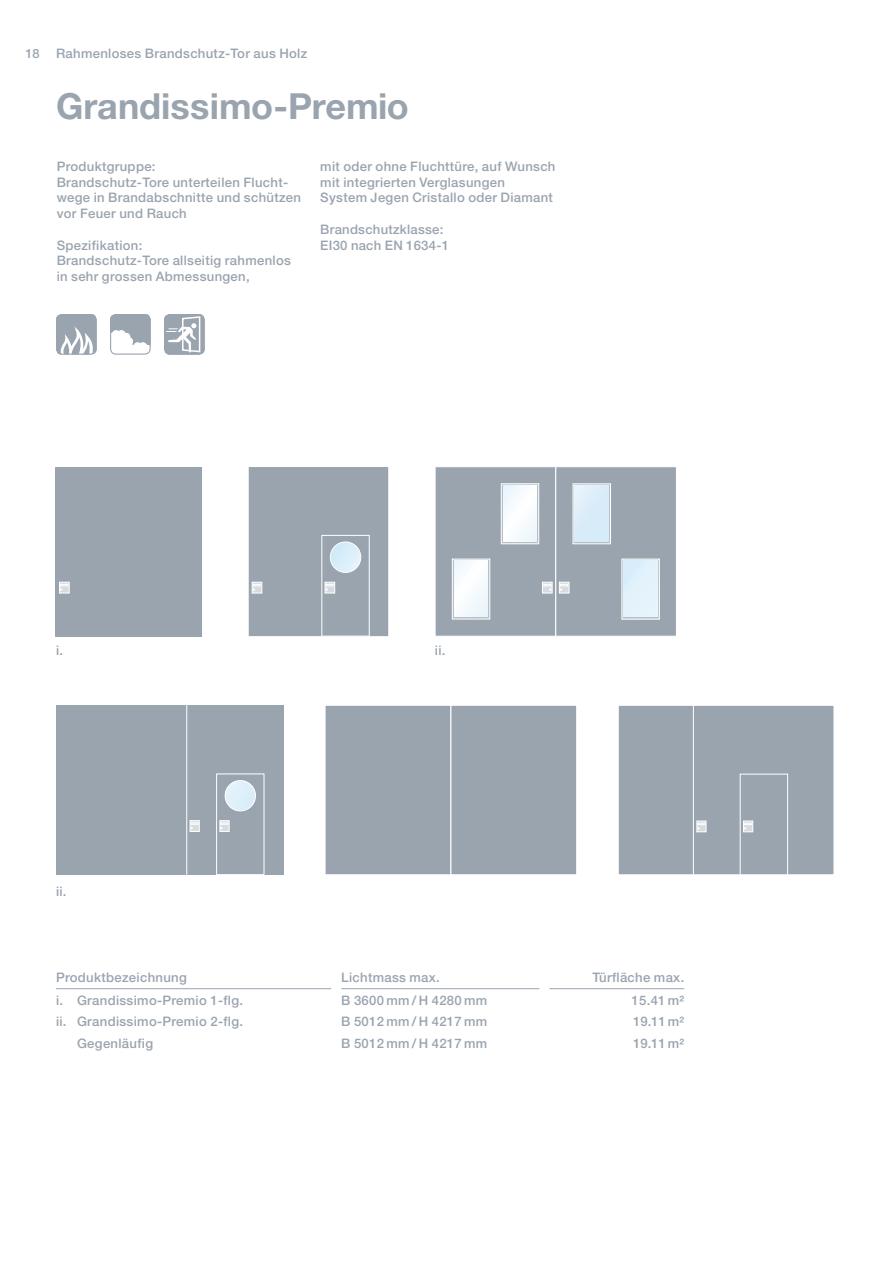
<style>
.page{position:relative;width:893px;height:1263px;background:#fff}
.page>*{position:absolute;margin:0;border:0;box-sizing:border-box;transform-origin:0 0}
.Body_text{font:700 36px "Helvetica Neue LT Pro";color:#9aa4af}
.Body_text-2{font:500 13.2px/15.8px "Helvetica Neue LT Pro";letter-spacing:.025em;color:#9aa4af}
.Body_text-3{font:500 12.75px "Helvetica Neue LT Pro";color:#9aa4af}
</style>
<div class="page">
<div style="left:56px;top:467px;width:146px;height:169px;background:#9aa4af"></div>
<svg style="left:59px;top:582px;width:10px;height:11px"></svg>
<svg style="left:60px;top:583px;width:9px;height:10px"></svg>
<div style="left:618px;top:705px;width:216px;height:170px;background:#9aa4af;border:1px solid #fff"></div>
<svg style="left:697px;top:821px;width:9px;height:11px"></svg>
<svg style="left:698px;top:822px;width:8px;height:10px"></svg>
<hr style="left:693px;top:705px;width:1px;height:169px;background:#fff">
<svg style="left:740px;top:774px;width:48px;height:101px"></svg>
<hr style="left:787px;top:774px;width:1px;height:100px;background:#fff">
<div style="left:56px;top:705px;width:228px;height:169px;background:#9aa4af"></div>
<div style="left:216px;top:774px;width:48px;height:101px;background:#9aa4af;border:1px solid #fff"></div>
<div style="left:190px;top:820px;width:9px;height:11px;background:#f3f4f5"></div>
<svg style="left:191px;top:821px;width:8px;height:10px"></svg>
<svg style="left:220px;top:820px;width:9px;height:11px"></svg>
<svg style="left:221px;top:821px;width:8px;height:10px"></svg>
<div style="left:225px;top:780px;width:30px;height:31px;background:#dff0fb;border-radius:15px"></div>
<div style="left:225px;top:780px;width:31px;height:31px;border:1px solid #fff;border-radius:50%"></div>
<hr style="left:186px;top:705px;width:1px;height:170px;background:#fff">
<div style="left:248px;top:466px;width:141px;height:170px;background:#9aa4af;border:1px solid #fff"></div>
<div style="left:322px;top:535px;width:47px;height:101px;background:#9aa4af"></div>
<svg style="left:330px;top:542px;width:31px;height:30px"></svg>
<div style="left:330px;top:542px;width:31px;height:31px;border:1px solid #fff;border-radius:50%"></div>
<svg style="left:252px;top:582px;width:10px;height:11px"></svg>
<svg style="left:253px;top:583px;width:9px;height:10px"></svg>
<div style="left:325px;top:582px;width:10px;height:11px;background:#f3f4f5"></div>
<svg style="left:326px;top:583px;width:8px;height:10px"></svg>
<div style="left:435px;top:466px;width:121px;height:170px;background:#9aa4af;border:1px solid #fff"></div>
<div style="left:542px;top:582px;width:10px;height:11px;background:#fbfbfc;border:1px solid #fff"></div>
<svg style="left:543px;top:583px;width:9px;height:10px"></svg>
<div style="left:556px;top:466px;width:121px;height:170px;background:#9aa4af;border:1px solid #fff"></div>
<div style="left:501px;top:484px;width:38px;height:60px;border:1px solid #fff"></div>
<div style="left:503px;top:486px;width:34px;height:56px;background:#f9fcfe"></div>
<svg style="left:452px;top:559px;width:38px;height:60px"></svg>
<div style="left:454px;top:561px;width:34px;height:56px;background:#f7fbfe"></div>
<div style="left:622px;top:559px;width:37px;height:60px;border:1px solid #fff"></div>
<div style="left:624px;top:561px;width:33px;height:56px;background:#e3f2fb"></div>
<div style="left:573px;top:484px;width:38px;height:60px;background:#d8ecf9;border:1px solid #fff"></div>
<div style="left:559px;top:582px;width:10px;height:11px;background:#f7f7f8"></div>
<svg style="left:560px;top:583px;width:9px;height:10px"></svg>
<div style="left:325px;top:705px;width:126px;height:170px;background:#9aa4af;border:1px solid #fff"></div>
<div style="left:451px;top:705px;width:126px;height:170px;background:#9aa4af;border:1px solid #fff"></div>
<hr style="left:56px;top:988px;width:275px;height:1px;background:#9aa4af">
<hr style="left:341px;top:988px;width:199px;height:1px;background:#9aa4af">
<hr style="left:549px;top:988px;width:135px;height:1px;background:#9aa4af">
<div style="left:56px;top:314px;width:41px;height:41px;background:#9aa4af;border-radius:6px"></div>
<svg style="left:61px;top:327px;width:32px;height:26px"></svg>
<div style="left:56px;top:314px;width:41px;height:41px;border:1px solid #9aa4af;border-radius:5px"></div>
<svg style="left:110px;top:315px;width:40px;height:38px"></svg>
<div style="left:110px;top:314px;width:41px;height:41px;border:1px solid #9aa4af;border-radius:5px"></div>
<div style="left:164px;top:314px;width:41px;height:41px;background:#9aa4af;border-radius:6px"></div>
<svg style="left:166px;top:316px;width:35px;height:37px"></svg>
<div style="left:164px;top:314px;width:41px;height:41px;border:1px solid #9aa4af;border-radius:5px"></div>
<p class="Body_text-3" style="left:26px;top:46px;width:15px">18</p>
<p class="Body_text-2" style="left:56px;top:45px;width:253px">Rahmenloses Brandschutz-Tor aus Holz</p>
<p class="Body_text" style="left:56px;top:84px;width:354px">Grandissimo-Premio</p>
<p class="Body_text-2" style="left:57px;top:158px;width:100px">Produktgruppe:</p>
<p class="Body_text-2" style="left:57px;top:174px;width:246px">Brandschutz-Tore unterteilen Flucht&shy;wege in Brandabschnitte und schützen vor Feuer und Rauch</p>
<p class="Body_text-2" style="left:57px;top:237px;width:87px">Spezifikation:</p>
<p class="Body_text-2" style="left:57px;top:253px;width:236px">Brandschutz-Tore allseitig rahmenlos in sehr grossen Abmessungen,</p>
<p class="Body_text-2" style="left:320px;top:158px;width:237px">mit oder ohne Fluchttüre, auf Wunsch mit integrierten Verglasungen<br>System Jegen Cristallo oder Diamant</p>
<p class="Body_text-2" style="left:320px;top:221px;width:125px">Brandschutzklasse:</p>
<p class="Body_text-2" style="left:320px;top:237px;width:130px">EI30 nach EN 1634-1</p>
<p class="Body_text-2" style="left:56px;top:643px;width:9px">i.</p>
<p class="Body_text-2" style="left:56px;top:883px;width:12px">ii.</p>
<p class="Body_text-2" style="left:435px;top:643px;width:12px">ii.</p>
<p class="Body_text-2" style="left:56px;top:969px;width:132px">Produktbezeichnung</p>
<p class="Body_text-2" style="left:341px;top:969px;width:100px">Lichtmass max.</p>
<p class="Body_text-2" style="left:592px;top:969px;width:93px">Türfläche max.</p>
<p class="Body_text-2" style="left:56px;top:992px;width:189px">i. Grandissimo-Premio 1-flg.</p>
<p class="Body_text-2" style="left:341px;top:992px;width:148px">B 3600 mm / H 4280 mm</p>
<p class="Body_text-2" style="left:631px;top:992px;width:54px">15.41 m²</p>
<p class="Body_text-2" style="left:56px;top:1013px;width:189px">ii. Grandissimo-Premio 2-flg.</p>
<p class="Body_text-2" style="left:341px;top:1013px;width:148px">B 5012 mm / H 4217 mm</p>
<p class="Body_text-2" style="left:633px;top:1013px;width:53px">19.11 m²</p>
<p class="Body_text-2" style="left:77px;top:1035px;width:78px">Gegenläufig</p>
<p class="Body_text-2" style="left:341px;top:1035px;width:148px">B 5012 mm / H 4217 mm</p>
<p class="Body_text-2" style="left:633px;top:1035px;width:53px">19.11 m²</p>
</div>
